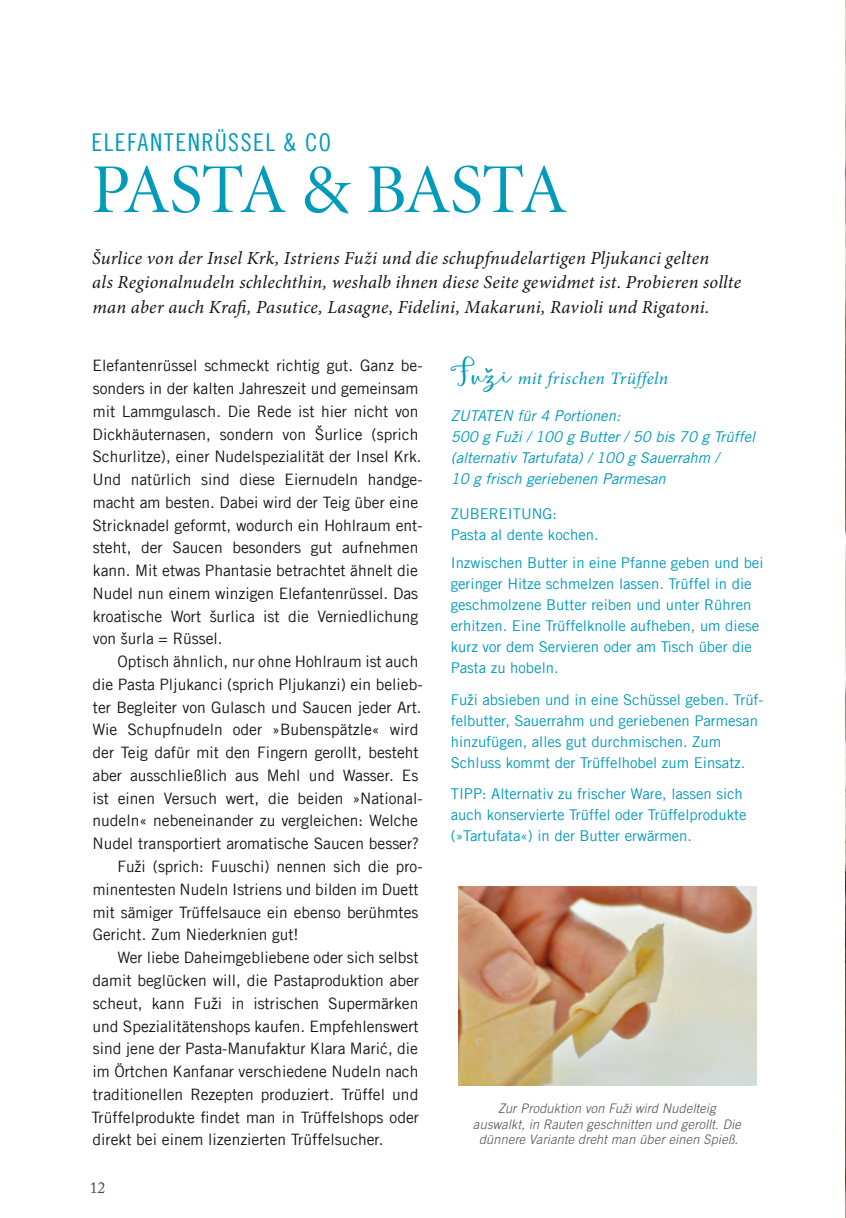
<style>
.page{position:relative;width:846px;height:1218px;background:#fff}
.page>*{position:absolute;margin:0;border:0;box-sizing:border-box;transform-origin:0 0}
._2019_Headline_30{font:70px "Minion Display";letter-spacing:-.02em;color:#009abb}
._2019_Fließtext_Bloc{font:42px "Lovepotion";color:#009abb}
._2019_Titel_klein{font:24.5px "Trade Gothic LT Com Cn 18";letter-spacing:.055em;color:#009abb}
._2019_Vorspann{font:italic 18.38px/24.5px "Minion Pro";letter-spacing:.01em;color:#131413}
._2019_Fließtext_Bloc-2{font:italic 17.5px "Minion Pro";letter-spacing:.02em;color:#009abb}
._2019_Fließtext_Bloc-3{font:15.75px/22.8px "Trade Gothic LT Com";color:#131413}
.t1{font:15.75px "Adobe Caslon Pro";color:#4c4b4b}
._2019_Fließtext_Bloc-4{font:14.88px/21px "Trade Gothic LT Com";color:#009abb}
._2019_Fließtext_Bloc-5{font:italic 14.88px/21px "Trade Gothic LT Com";color:#009abb}
._2019_Bildtext_grau{font:italic 300 13.12px/15.8px "Trade Gothic LT Com";letter-spacing:.02em;color:#4c4b4b;text-align:center;scale:.96 1}
</style>
<div class="page">
<img style="left:458px;top:886px;width:297px;height:199px">
<svg style="left:485px;top:368px;width:8px;height:5px"></svg>
<p class="_2019_Titel_klein" style="left:91px;top:127px;width:241px">ELEFANTENRÜSSEL &amp; CO</p>
<p class="_2019_Headline_30" style="left:91px;top:156px;width:476px">PASTA &amp; BASTA</p>
<p class="_2019_Vorspann" style="left:92px;top:245px;width:650px">Šurlice von der Insel Krk, Istriens Fuži und die schupfnudelartigen Pljukanci gelten<br>als Regionalnudeln schlechthin, weshalb ihnen diese Seite gewidmet ist. Probieren sollte man aber auch Krafi, Pasutice, Lasagne, Fidelini, Makaruni, Ravioli und Rigatoni.</p>
<p class="_2019_Fließtext_Bloc-3" style="left:92px;top:354px;width:331px">Elefantenrüssel schmeckt richtig gut. Ganz be&shy;sonders in der kalten Jahreszeit und gemeinsam mit Lammgulasch. Die Rede ist hier nicht von Dickhäuternasen, sondern von Šurlice (sprich Schurlitze), einer Nudelspezialität der Insel Krk.<br>Und natürlich sind diese Eiernudeln handge&shy;macht am besten. Dabei wird der Teig über eine Stricknadel geformt, wodurch ein Hohlraum ent&shy;steht, der Saucen besonders gut aufnehmen kann. Mit etwas Phantasie betrachtet ähnelt die Nudel nun einem winzigen Elefantenrüssel. Das kroatische Wort šurlica ist die Verniedlichung von šurla = Rüssel.</p>
<p class="_2019_Fließtext_Bloc-3" style="left:92px;top:650px;width:331px;text-indent:25px">Optisch ähnlich, nur ohne Hohlraum ist auch die Pasta Pljukanci (sprich Pljukanzi) ein belieb&shy;ter Begleiter von Gulasch und Saucen jeder Art.<br>Wie Schupfnudeln oder »Bubenspätzle« wird der Teig dafür mit den Fingern gerollt, besteht aber ausschließlich aus Mehl und Wasser. Es ist einen Versuch wert, die beiden »National&shy;nudeln« nebeneinander zu vergleichen: Welche Nudel transportiert aromatische Saucen besser?</p>
<p class="_2019_Fließtext_Bloc-3" style="left:93px;top:854px;width:331px;text-indent:25px">Fuži (sprich: Fuuschi) nennen sich die pro&shy;minentesten Nudeln Istriens und bilden im Duett mit sämiger Trüffelsauce ein ebenso berühmtes Gericht. Zum Niederknien gut!</p>
<p class="_2019_Fließtext_Bloc-3" style="left:91px;top:945px;width:329px;text-align:justify;text-indent:26px">Wer liebe Daheimgebliebene oder sich selbst damit beglücken will, die Pastaproduktion aber scheut, kann Fuži in istrischen Supermärken und Spezialitätenshops kaufen. Empfehlenswert sind jene der Pasta-Manufaktur Klara Marić, die im Örtchen Kanfanar verschiedene Nudeln nach traditionellen Rezepten produziert. Trüffel und Trüffelprodukte findet man in Trüffelshops oder direkt bei einem lizenzierten Trüffelsucher.</p>
<p class="t1" style="left:90px;top:1177px;width:17px">12</p>
<p class="_2019_Fließtext_Bloc" style="left:450px;top:353px;width:62px">Fuzi</p>
<p class="_2019_Fließtext_Bloc-2" style="left:517px;top:366px;width:152px">mit frischen Trüffeln</p>
<p class="_2019_Fließtext_Bloc-5" style="left:450px;top:405px;width:171px">ZUTATEN für 4 Portionen:</p>
<p class="_2019_Fließtext_Bloc-5" style="left:450px;top:426px;width:306px">500 g Fuži / 100 g Butter / 50 bis 70 g Trüffel (alternativ Tartufata) / 100 g Sauerrahm /<br>10 g frisch geriebenen Parmesan</p>
<p class="_2019_Fließtext_Bloc-4" style="left:450px;top:503px;width:108px">ZUBEREITUNG:</p>
<p class="_2019_Fließtext_Bloc-4" style="left:450px;top:524px;width:149px">Pasta al dente kochen.</p>
<p class="_2019_Fließtext_Bloc-4" style="left:450px;top:552px;width:314px">Inzwischen Butter in eine Pfanne geben und bei geringer Hitze schmelzen lassen. Trüffel in die geschmolzene Butter reiben und unter Rühren erhitzen. Eine Trüffelknolle aufheben, um diese kurz vor dem Servieren oder am Tisch über die Pasta zu hobeln.</p>
<p class="_2019_Fließtext_Bloc-4" style="left:450px;top:688px;width:314px">Fuži absieben und in eine Schüssel geben. Trüf&shy;felbutter, Sauerrahm und geriebenen Parmesan hinzufügen, alles gut durchmischen. Zum Schluss kommt der Trüffelhobel zum Einsatz.</p>
<p class="_2019_Fließtext_Bloc-4" style="left:450px;top:783px;width:297px">TIPP: Alternativ zu frischer Ware, lassen sich auch konservierte Trüffel oder Trüffelprodukte (»Tartufata«) in der Butter erwärmen.</p>
<p class="_2019_Bildtext_grau" style="left:473px;top:1099px;width:280px">Zur Produktion von Fuži wird Nudelteig auswalkt, in Rauten geschnitten und gerollt. Die dünnere Variante dreht man über einen Spieß.</p>
</div>
